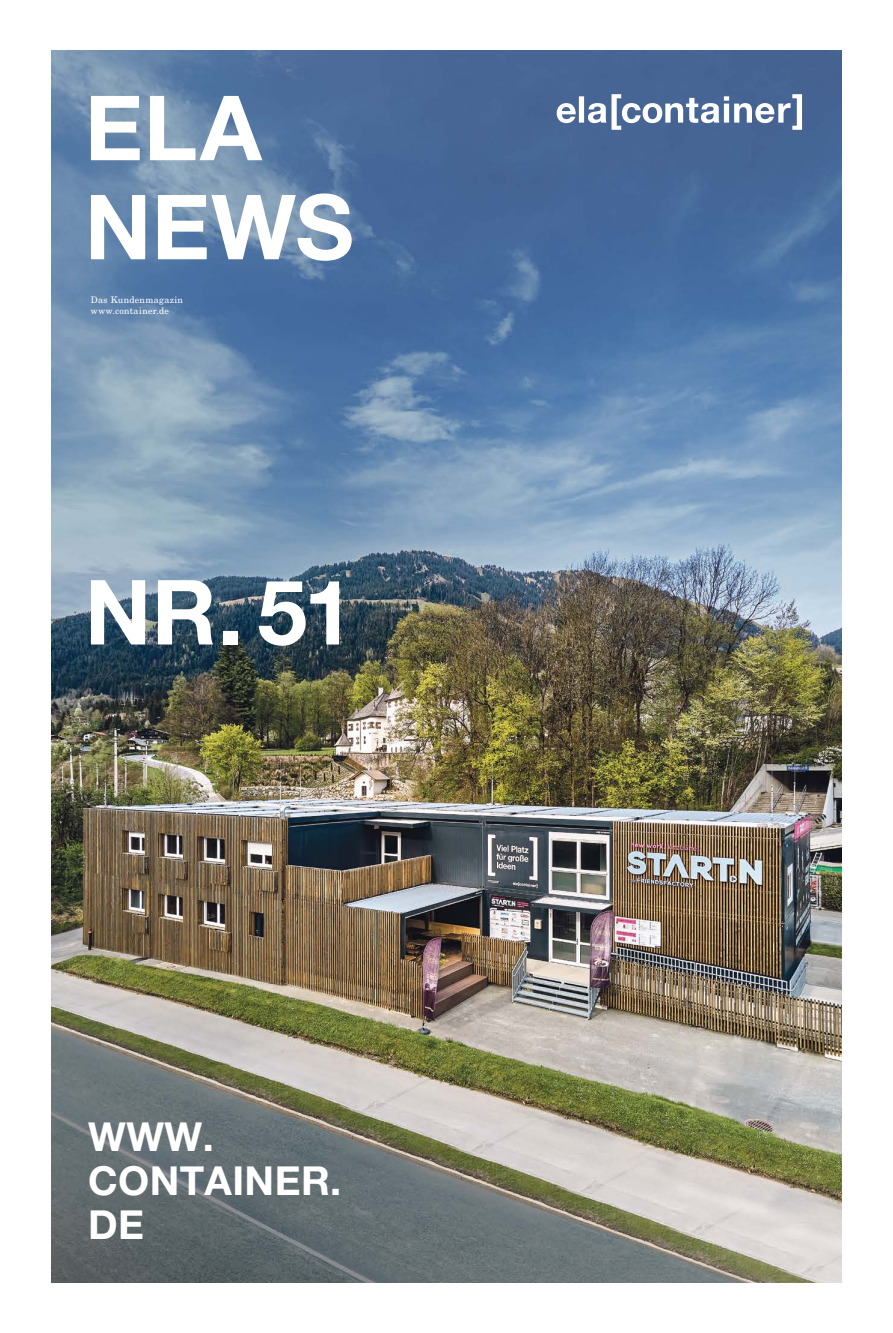
<style>
.page{position:relative;width:893px;height:1333px;background:#fff}
.page>*{position:absolute;margin:0;border:0;box-sizing:border-box;transform-origin:0 0}
.t1{font:700 90px/99px "Helvetica Neue LT Pro";letter-spacing:.005em;color:#fff}
.t2{font:700 40px/44px "Helvetica Neue LT Pro";letter-spacing:.01em;color:#fff}
.t3{font:9px/11px "New Century Schlbk LT Std";letter-spacing:.04em;color:#fff}
</style>
<div class="page">
<img style="left:51px;top:50px;width:791px;height:1232px">
<svg style="left:557px;top:94px;width:245px;height:36px"></svg>
<h1 class="t1" style="left:85px;top:77px;width:271px">ELA<br>NEWS</h1>
<p class="t3" style="left:91px;top:294px;width:94px">Das Kundenmagazin www.container.de</p>
<h1 class="t1" style="left:85px;top:561px;width:271px">NR. 51</h1>
<h2 class="t2" style="left:88px;top:1113px;width:255px">WWW.<br>CONTAINER.<br>DE</h2>
</div>
